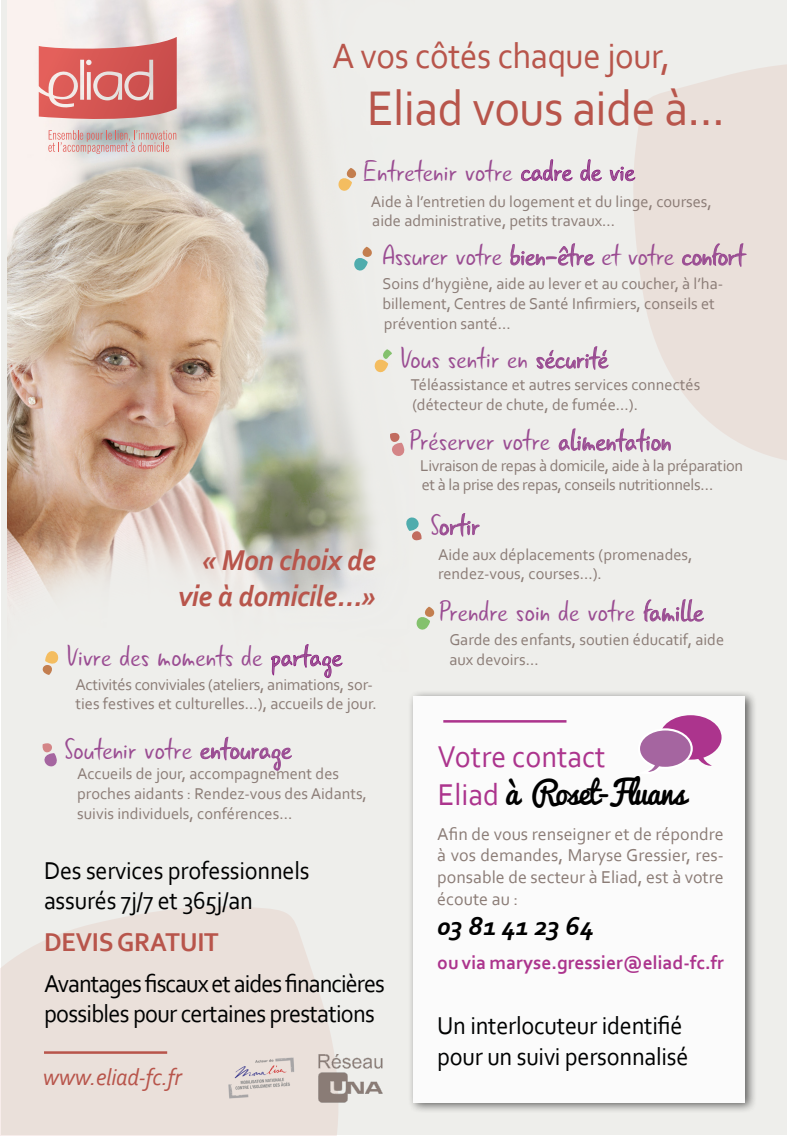
<style>
.page{position:relative;width:787px;height:1136px;background:#fff}
.page>*{position:absolute;margin:0;border:0;box-sizing:border-box;transform-origin:0 0}
.t1{font:50.85px "Corbel";letter-spacing:-.01em;color:#b8554b;scale:.95 1}
.t2{font:36.75px "Corbel";letter-spacing:-.01em;color:#b8554b;scale:.95 1}
.t3{font:31.5px "Pacifico";letter-spacing:-.04em;color:#000;scale:.95 1}
.t4{font:31.5px "Corbel";color:#ac348d;scale:.95 1}
.t5{font:30.3px "Gunny Rewritten";color:#9a4c92;scale:.95 1}
.t6{font:italic 700 30px/36px "Corbel";letter-spacing:-.01em;color:#b8554b;text-align:right;scale:.95 1}
.t7{font:700 27px "Corbel";letter-spacing:-.01em;color:#b8554b;scale:.95 1}
.t8{font:italic 700 27px "Corbel";color:#000}
.t9{font:25.5px/30.6px "Corbel";letter-spacing:-.01em;color:#000101;scale:.95 1}
.t10{font:25.5px/30.6px "Corbel";letter-spacing:-.03em;color:#000101;scale:.95 1}
.t11{font:italic 24px "Corbel";letter-spacing:-.01em;color:#b8554b;scale:.95 1}
.t12{font:700 19.5px "Corbel";color:#ac348d}
.t13{font:18px/21.6px "Corbel";color:#8b7c76;text-align:justify}
.t14{font:16.35px/19.6px "Corbel";color:#8b7c76}
.t15{font:16.35px/19.6px "Corbel";letter-spacing:-.02em;color:#8b7c76}
.s1{font-family:"Corbel";color:#ac348d}
</style>
<div class="page">
<div style="left:1px;top:0;width:785px;height:1134px;background:#ecece9"></div>
<svg style="left:634px;top:36px;width:153px;height:448px;fill:#eae0da"></svg>
<svg style="left:0;top:906px;width:357px;height:229px;fill:#eae0da"></svg>
<img style="left:7px;top:0;width:415px;height:602px">
<svg style="left:39px;top:37px;width:138px;height:87px"></svg>
<svg style="left:48px;top:130px;width:128px;height:24px"></svg>
<div style="left:408px;top:690px;width:349px;height:424px;background:#000;opacity:.75"></div>
<div style="left:414px;top:696px;width:331px;height:405px;background:#fff"></div>
<svg style="left:510px;top:243px;width:84px;height:24px"></svg>
<svg style="left:682px;top:243px;width:64px;height:24px"></svg>
<svg style="left:354px;top:246px;width:18px;height:25px"></svg>
<svg style="left:536px;top:346px;width:73px;height:24px"></svg>
<svg style="left:374px;top:349px;width:19px;height:24px"></svg>
<svg style="left:643px;top:599px;width:61px;height:23px"></svg>
<svg style="left:416px;top:606px;width:19px;height:24px"></svg>
<svg style="left:558px;top:428px;width:113px;height:24px"></svg>
<svg style="left:390px;top:432px;width:15px;height:24px"></svg>
<svg style="left:521px;top:159px;width:52px;height:22px"></svg>
<svg style="left:580px;top:159px;width:22px;height:22px"></svg>
<svg style="left:609px;top:166px;width:26px;height:15px"></svg>
<svg style="left:338px;top:168px;width:19px;height:23px"></svg>
<svg style="left:271px;top:644px;width:72px;height:34px"></svg>
<svg style="left:42px;top:651px;width:17px;height:24px"></svg>
<svg style="left:200px;top:736px;width:92px;height:34px"></svg>
<svg style="left:42px;top:743px;width:15px;height:23px"></svg>
<svg style="left:439px;top:513px;width:41px;height:23px"></svg>
<svg style="left:405px;top:517px;width:16px;height:23px"></svg>
<hr style="left:443px;top:720px;width:123px;height:2px;background:#ac348d">
<hr style="left:44px;top:1051px;width:123px;height:2px;background:#b8554b">
<svg style="left:640px;top:715px;width:81px;height:57px"></svg>
<img style="left:224px;top:1053px;width:75px;height:48px">
<img style="left:316px;top:1054px;width:67px;height:47px">
<h2 class="t2" style="left:332px;top:33px;width:357px">A vos côtés chaque jour,</h2>
<h1 class="t1" style="left:367px;top:76px;width:378px">Eliad vous aide à...</h1>
<h3 class="t5" style="left:363px;top:152px;width:287px">Entretenir votre cadre de vie</h3>
<p class="t14" style="left:371px;top:191px;width:342px">Aide à l’entretien du logement et du linge, courses, aide administrative, petits travaux…</p>
<h3 class="t5" style="left:382px;top:236px;width:382px">Assurer votre bien-être et votre confort</h3>
<p class="t14" style="left:382px;top:274px;width:342px">Soins d’hygiène, aide au lever et au coucher, à l’ha&shy;billement, Centres de Santé Infirmiers, conseils et prévention santé…</p>
<h3 class="t5" style="left:400px;top:339px;width:220px">Vous sentir en sécurité</h3>
<p class="t14" style="left:411px;top:374px;width:291px">Téléassistance et autres services connectés (détecteur de chute, de fumée…).</p>
<h3 class="t5" style="left:409px;top:421px;width:277px">Préserver votre alimentation</h3>
<p class="t15" style="left:420px;top:455px;width:324px">Livraison de repas à domicile, aide à la préparation et à la prise des repas, conseils nutritionnels…</p>
<h3 class="t6" style="left:178px;top:541px;width:210px">« Mon choix de vie à domicile...»</h3>
<h3 class="t5" style="left:67px;top:637px;width:291px">Vivre des moments de partage</h3>
<p class="t14" style="left:75px;top:674px;width:303px">Activités conviviales (ateliers, animations, sor&shy;ties festives et culturelles...), accueils de jour.</p>
<h3 class="t5" style="left:64px;top:729px;width:240px">Soutenir votre entourage</h3>
<p class="t14" style="left:77px;top:763px;width:291px">Accueils de jour, accompagnement des proches aidants : Rendez-vous des Aidants, suivis individuels, conférences…</p>
<h3 class="t9" style="left:44px;top:854px;width:281px">Des services professionnels assurés 7j/7 et 365j/an</h3>
<h3 class="t7" style="left:44px;top:925px;width:185px">DEVIS GRATUIT</h3>
<h3 class="t10" style="left:44px;top:967px;width:360px">Avantages fiscaux et aides financières possibles pour certaines prestations</h3>
<h3 class="t11" style="left:43px;top:1061px;width:148px">www.eliad-fc.fr</h3>
<h3 class="t5" style="left:430px;top:506px;width:53px">Sortir</h3>
<p class="t14" style="left:438px;top:544px;width:256px">Aide aux déplacements (promenades, rendez-vous, courses…).</p>
<h3 class="t5" style="left:439px;top:592px;width:280px">Prendre soin de votre famille</h3>
<p class="t14" style="left:449px;top:629px;width:276px">Garde des enfants, soutien éducatif, aide aux devoirs...</p>
<h3 class="t4" style="left:438px;top:736px;width:178px">Votre contact</h3>
<h3 class="t3" style="left:438px;top:764px;width:262px"><span class="s1">Eliad</span> à Roset-Fluans</h3>
<p class="t13" style="left:437px;top:822px;width:288px">Afin de vous renseigner et de répondre à vos demandes, Maryse Gressier, res&shy;ponsable de secteur à Eliad, est à votre écoute au :</p>
<h3 class="t8" style="left:437px;top:908px;width:158px">03 81 41 23 64</h3>
<p class="t12" style="left:437px;top:950px;width:288px">ou via maryse.gressier@eliad-fc.fr</p>
<h3 class="t9" style="left:437px;top:1009px;width:266px">Un interlocuteur identifié pour un suivi personnalisé</h3>
</div>
